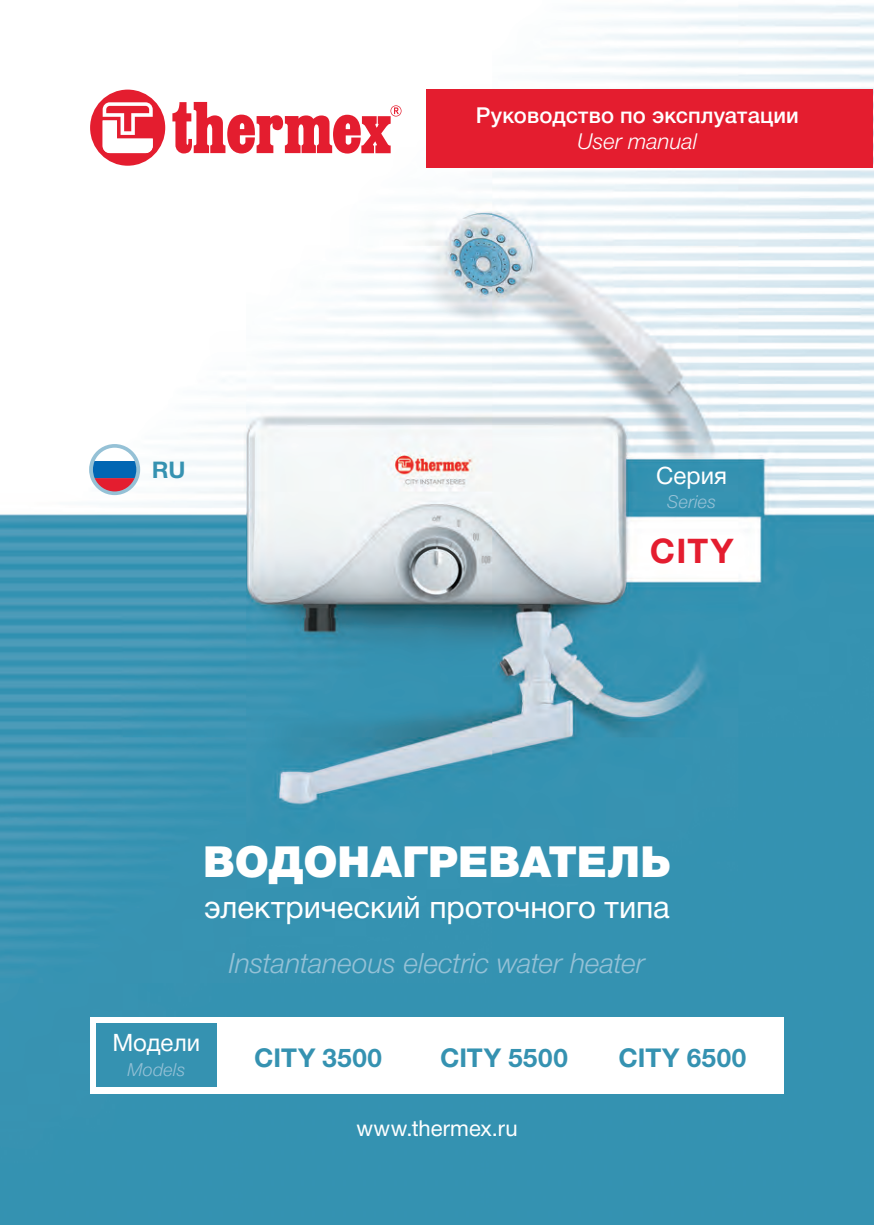
<style>
.page{position:relative;width:874px;height:1225px;background:#fff}
.page>*{position:absolute;margin:0;border:0;box-sizing:border-box;transform-origin:0 0}
.t1{font:900 43px "Helvetica Neue Cyr";color:#fff}
.t2{font:700 34px "Helvetica Neue Cyr";color:#e41d2f}
.t3{font:31px "Helvetica Neue Cyr";letter-spacing:-.005em;color:#fff}
.t4{font:italic 300 28px "Helvetica Neue Cyr";letter-spacing:-.005em;color:#95c1d6}
.t5{font:700 26px "Helvetica Neue Cyr";letter-spacing:.015em;color:#3592b1}
.t6{font:24px "Helvetica Neue Cyr";letter-spacing:-.005em;color:#fff}
.t7{font:700 23px "Helvetica Neue Cyr";color:#3592b1}
.t8{font:500 22px "Helvetica Neue Cyr";letter-spacing:.005em;color:#fff}
.t9{font:22px "Helvetica Neue Cyr";letter-spacing:.01em;color:#fff}
.t10{font:italic 300 22px "Helvetica Neue Cyr";color:#fff}
.t11{font:italic 300 18px "Helvetica Neue Cyr";letter-spacing:.01em;color:#95c1d6}
</style>
<div class="page">
<img style="left:0;top:5px;width:873px;height:1220px">
<svg style="left:90px;top:90px;width:75px;height:76px"></svg>
<svg style="left:172px;top:102px;width:229px;height:51px"></svg>
<div style="left:90px;top:1017px;width:693px;height:76px;background:#fff"></div>
<div style="left:96px;top:1023px;width:121px;height:64px;background:#3592b1"></div>
<div style="left:426px;top:89px;width:446px;height:78px;background:#e41d2f"></div>
<svg style="left:83px;top:440px;width:63px;height:59px"></svg>
<p class="t8" style="left:475px;top:103px;width:324px">Руководство по эксплуатации</p>
<p class="t10" style="left:577px;top:129px;width:121px">User manual</p>
<p class="t7" style="left:152px;top:457px;width:35px">RU</p>
<p class="t6" style="left:656px;top:463px;width:72px">Серия</p>
<p class="t11" style="left:666px;top:491px;width:50px">Series</p>
<p class="t2" style="left:649px;top:533px;width:85px">CITY</p>
<h1 class="t1" style="left:203px;top:838px;width:469px">ВОДОНАГРЕВАТЕЛЬ</h1>
<p class="t3" style="left:204px;top:890px;width:467px">электрический проточного типа</p>
<p class="t4" style="left:229px;top:948px;width:417px">Instantaneous electric water heater</p>
<p class="t6" style="left:113px;top:1029px;width:89px">Модели</p>
<p class="t11" style="left:127px;top:1060px;width:59px">Models</p>
<p class="t5" style="left:254px;top:1043px;width:129px">CITY 3500</p>
<p class="t5" style="left:440px;top:1043px;width:129px">CITY 5500</p>
<p class="t5" style="left:618px;top:1043px;width:129px">CITY 6500</p>
<p class="t9" style="left:356px;top:1116px;width:163px">www.thermex.ru</p>
</div>
